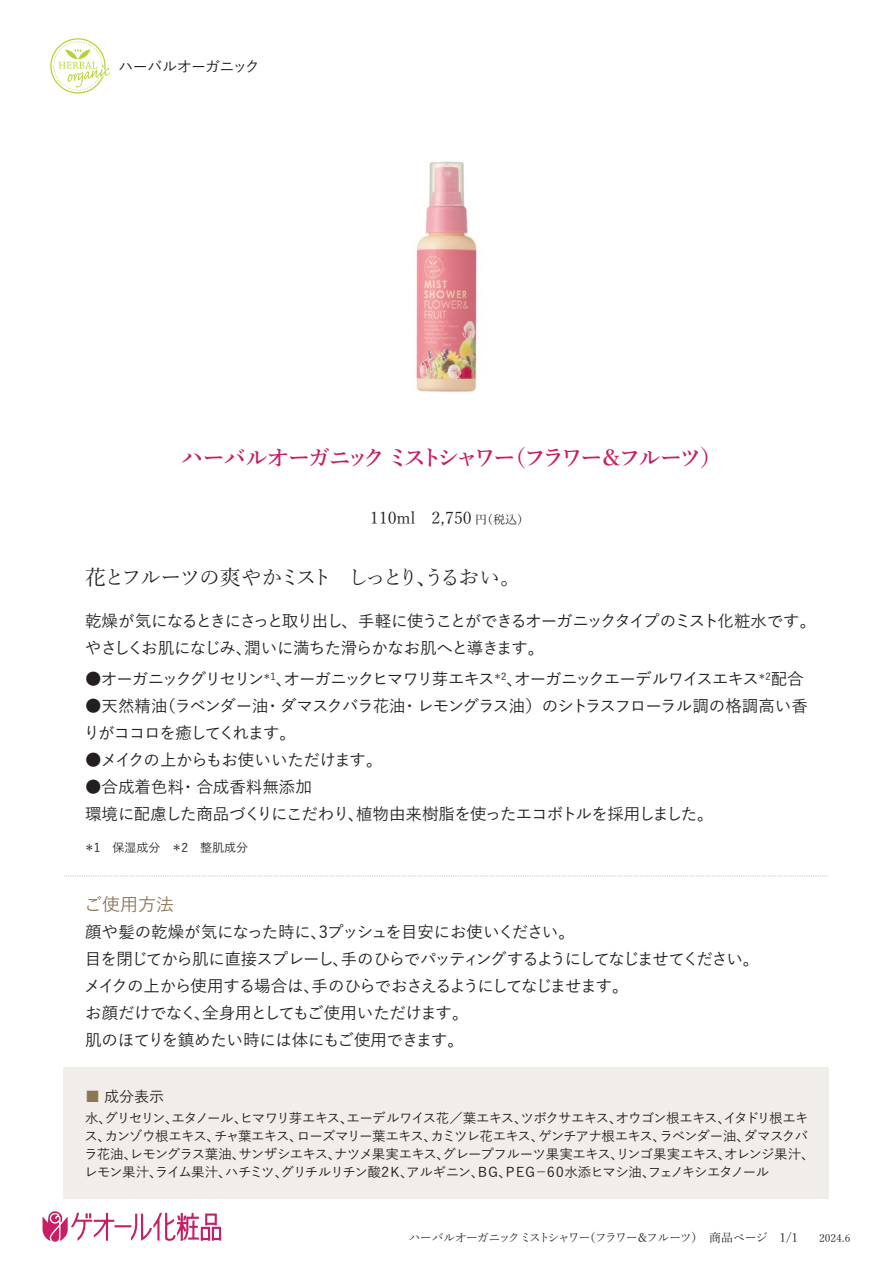
<style>
.page{position:relative;width:893px;height:1263px;background:#fff}
.page>*{position:absolute;margin:0;border:0;box-sizing:border-box;transform-origin:0 0}
.t1{font:600 22.5px "Yu Mincho";letter-spacing:-.12em;color:#c71e66}
.t2{font:21px "Yu Mincho";letter-spacing:-.105em;color:#231f20}
.t3{font:500 18px "Yu Gothic";color:#8d7654}
.t4{font:500 16.5px/27px "Yu Gothic";letter-spacing:-.065em;color:#231f20}
.t5{font:500 16.5px/27px "Yu Gothic";letter-spacing:-.02em;color:#231f20}
.t6{font:500 16.5px "Yu Gothic";letter-spacing:-.045em;color:#231f20}
.t7{font:16.5px "Yu Mincho";color:#231f20}
.t8{font:500 15px "Yu Gothic";letter-spacing:-.05em;color:#231f20}
.t9{font:500 15px "Yu Gothic";letter-spacing:-.03em;color:#231f20}
.t10{font:500 13.5px/18px "Yu Gothic";letter-spacing:-.065em;color:#231f20}
.t11{font:12px "Yu Mincho";letter-spacing:-.085em;color:#231f20}
.t12{font:500 12px "Yu Gothic";color:#231f20}
.s1{font-size:12px}
.s2{color:#8d7654}
.s3{font-size:10.5px}
</style>
<div class="page">
<img style="left:416px;top:161px;width:61px;height:232px">
<svg style="left:50px;top:38px;width:60px;height:56px"></svg>
<div style="left:64px;top:1067px;width:765px;height:132px;background:#f1eee9"></div>
<svg style="left:64px;top:875px;width:764px;height:1px"></svg>
<svg style="left:43px;top:1211px;width:178px;height:31px"></svg>
<p class="t8" style="left:119px;top:53px;width:143px">ハーバルオーガニック</p>
<h1 class="t1" style="left:181px;top:445px;width:543px">ハーバルオーガニック ミストシャワー（フラワー＆フルーツ）</h1>
<p class="t7" style="left:370px;top:503px;width:161px">110ml　2,750 <span class="s1">円（税込）</span></p>
<p class="t2" style="left:85px;top:558px;width:438px">花とフルーツの爽やかミスト　しっとり、うるおい。</p>
<p class="t4" style="left:85px;top:605px;width:733px">乾燥が気になるときにさっと取り出し、手軽に使うことができるオーガニックタイプのミスト化粧水です。やさしくお肌になじみ、潤いに満ちた滑らかなお肌へと導きます。</p>
<p class="t4" style="left:85px;top:664px;width:720px">●オーガニックグリセリン<sup>＊1</sup>、オーガニックヒマワリ芽エキス<sup>＊2</sup>、オーガニックエーデルワイスエキス<sup>＊2</sup>配合</p>
<p class="t4" style="left:83px;top:691px;width:726px">●天然精油（ラベンダー油・ダマスクバラ花油・レモングラス油）のシトラスフローラル調の格調高い香りがココロを癒してくれます。</p>
<p class="t6" style="left:85px;top:745px;width:299px">●メイクの上からもお使いいただけます。</p>
<p class="t5" style="left:85px;top:772px;width:630px">●合成着色料・合成香料無添加<br>環境に配慮した商品づくりにこだわり、植物由来樹脂を使ったエコボトルを採用しました。</p>
<p class="t12" style="left:83px;top:836px;width:166px">＊1　保湿成分　＊2　整肌成分</p>
<p class="t3" style="left:84px;top:888px;width:92px">ご使用方法</p>
<p class="t4" style="left:84px;top:916px;width:677px">顔や髪の乾燥が気になった時に、3プッシュを目安にお使いください。<br>目を閉じてから肌に直接スプレーし、手のひらでパッティングするようにしてなじませてください。メイクの上から使用する場合は、手のひらでおさえるようにしてなじませます。<br>お顔だけでなく、全身用としてもご使用いただけます。<br>肌のほてりを鎮めたい時には体にもご使用できます。</p>
<p class="t9" style="left:85px;top:1082px;width:81px"><span class="s2">■</span> 成分表示</p>
<p class="t10" style="left:84px;top:1107px;width:732px">水、グリセリン、エタノール、ヒマワリ芽エキス、エーデルワイス花／葉エキス、ツボクサエキス、オウゴン根エキス、イタドリ根エキス、カンゾウ根エキス、チャ葉エキス、ローズマリー葉エキス、カミツレ花エキス、ゲンチアナ根エキス、ラベンダー油、ダマスクバラ花油、レモングラス葉油、サンザシエキス、ナツメ果実エキス、グレープフルーツ果実エキス、リンゴ果実エキス、オレンジ果汁、レモン果汁、ライム果汁、ハチミツ、グリチルリチン酸２Ｋ、アルギニン、ＢＧ、ＰＥＧ－６０水添ヒマシ油、フェノキシエタノール</p>
<p class="t11" style="left:409px;top:1226px;width:443px">ハーバルオーガニック ミストシャワー（フラワー＆フルーツ）　商品ページ　1/1<span class="s3">　　2024.6</span></p>
</div>
